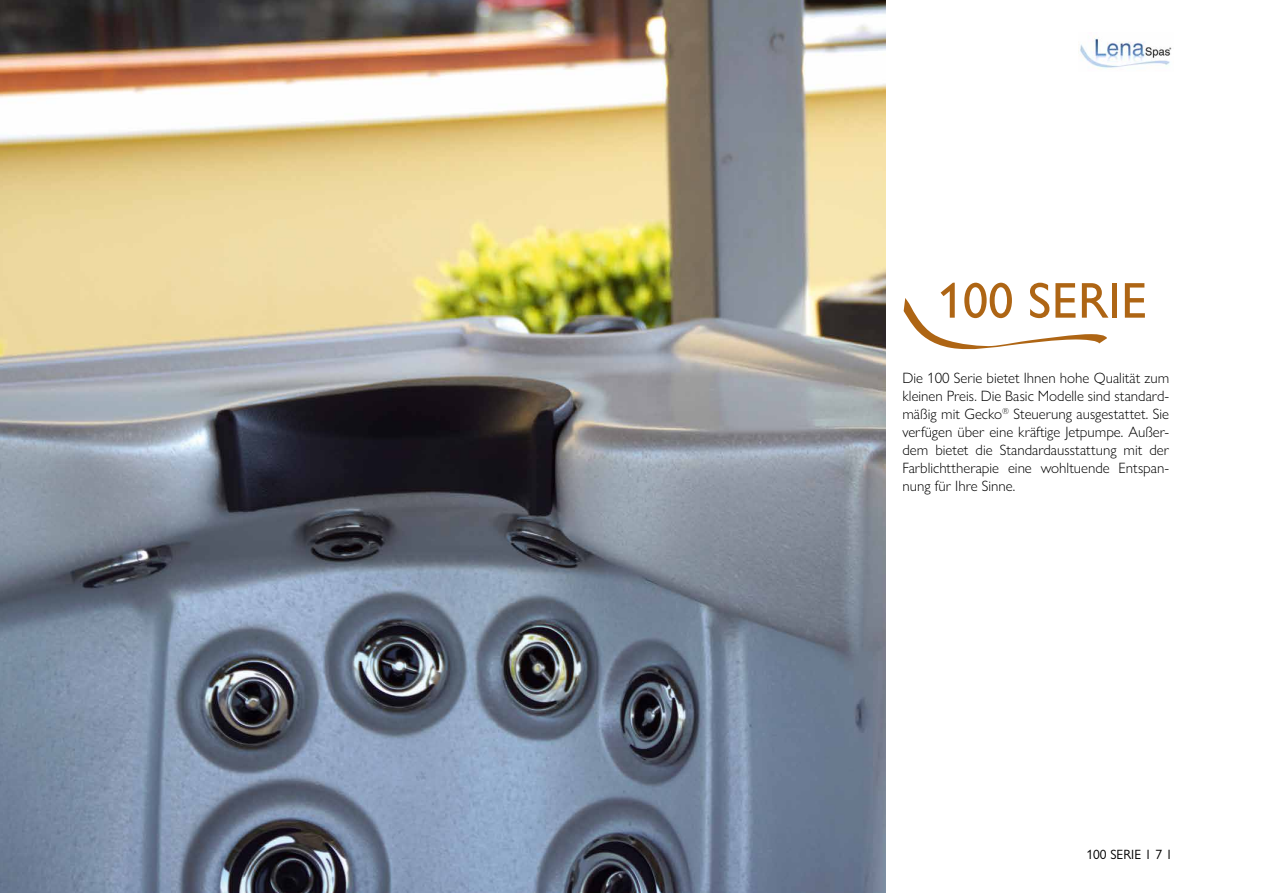
<style>
.page{position:relative;width:1263px;height:893px;background:#fff}
.page>*{position:absolute;margin:0;border:0;box-sizing:border-box;transform-origin:0 0}
.t1{font:500 50.7px "Gill Sans Nova";color:#ae6514}
.t2{font:300 15px/18px "Gill Sans Nova";color:#000;text-align:justify}
.t3{font:13.5px "Gill Sans Nova";color:#000}
</style>
<div class="page">
<img style="left:1080px;top:38px;width:92px;height:31px">
<img style="left:0;top:0;width:885px;height:893px">
<svg style="left:904px;top:298px;width:203px;height:52px"></svg>
<h1 class="t1" style="left:937px;top:269px;width:211px">100 SERIE</h1>
<p class="t2" style="left:902px;top:369px;width:268px">Die 100 Serie bietet Ihnen hohe Qualität zum kleinen Preis. Die Basic Modelle sind standard&shy;mäßig mit Gecko<sup>®</sup> Steuerung ausgestattet. Sie verfügen über eine kräftige Jetpumpe. Außer&shy;dem bietet die Standardausstattung mit der Farblichttherapie eine wohltuende Entspan&shy;nung für Ihre Sinne.</p>
<p class="t3" style="left:1086px;top:846px;width:88px">100 SERIE 1 7 1</p>
</div>
